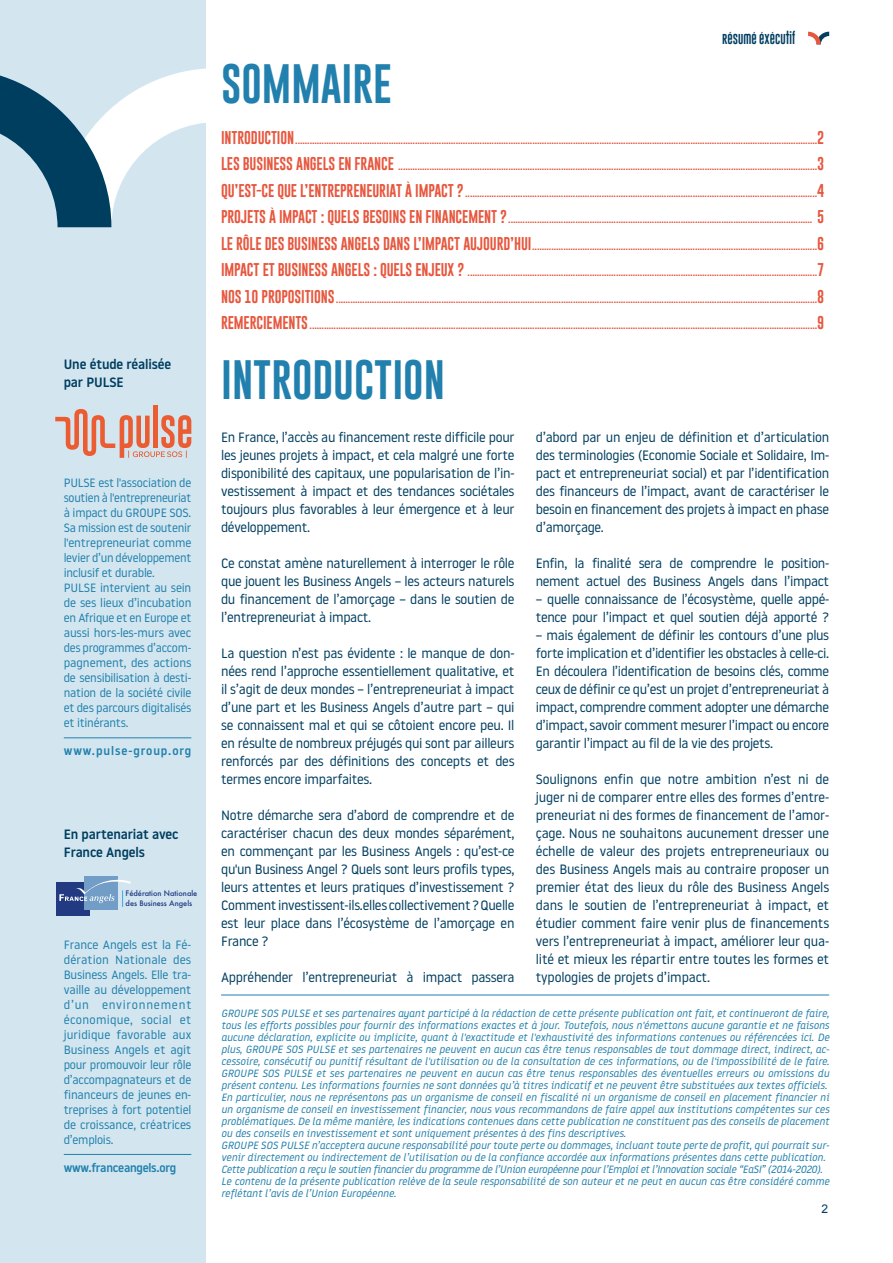
<style>
.page{position:relative;width:893px;height:1263px;background:#fff}
.page>*{position:absolute;margin:0;border:0;box-sizing:border-box;transform-origin:0 0}
.t1{font:40.5px "Gobold Uplow";color:#2180ad}
.t2{font:13.5px/18px "Noway";letter-spacing:-.02em;color:#003e60;text-align:justify}
.t3{font:500 13.5px/18px "Noway";letter-spacing:-.01em;color:#003e60}
.t4{font:12px/15px "Noway";letter-spacing:-.02em;color:#2180ad}
.t5{font:500 12px "Noway";letter-spacing:-.02em;color:#2180ad}
.t6{font:500 12px "Noway";letter-spacing:.08em;color:#2180ad}
.t7{font:12px "Arial";color:#003e60}
.t8{font:italic 10.5px/12px "Noway";color:#2180ad}
.t9{font:10.5px "Gobold Uplow";color:#003e60}
.t10{font:9px "Gobold Uplow";color:#e7573e}
.t11{font:500 7.35px/9.9px "Futura";color:#213a82}
.s1{font-size:13.5px}
</style>
<div class="page">
<div style="left:0;top:0;width:205px;height:1263px;background:#d3e6ef"></div>
<hr style="left:221px;top:995px;width:608px;height:1px;background:#2180ad">
<hr style="left:64px;top:737px;width:127px;height:1px;background:#2180ad">
<hr style="left:64px;top:1154px;width:127px;height:1px;background:#2180ad">
<div style="left:153px;top:405px;width:5px;height:42px;background:#eb5c32"></div>
<svg style="left:55px;top:409px;width:136px;height:49px"></svg>
<div style="left:56px;top:881px;width:33px;height:34px;background:#213a82"></div>
<div style="left:84px;top:876px;width:34px;height:34px;background:#719dc6"></div>
<svg style="left:59px;top:879px;width:72px;height:28px"></svg>
<svg style="left:0;top:68px;width:206px;height:159px"></svg>
<svg style="left:808px;top:32px;width:21px;height:12px"></svg>
<p class="t3" style="left:64px;top:355px;width:109px">Une étude réalisée par PULSE</p>
<p class="t4" style="left:64px;top:475px;width:129px">PULSE est l'association de soutien à l'entrepreneuriat à impact du GROUPE SOS.<br>Sa mission est de soutenir l'entrepreneuriat comme levier d’un développement inclusif et durable.<br>PULSE intervient au sein de ses lieux d’incubation en Afrique et en Europe et aussi hors-les-murs avec des programmes d’accom&shy;pagnement, des actions de sensibilisation à desti&shy;nation de la société civile et des parcours digitalisés et itinérants.</p>
<p class="t6" style="left:64px;top:743px;width:129px">www.pulse-group.org</p>
<p class="t3" style="left:64px;top:825px;width:116px">En partenariat avec<br>France Angels</p>
<p class="t11" style="left:126px;top:888px;width:73px">Fédération Nationale des Business Angels</p>
<p class="t4" style="left:64px;top:937px;width:129px;text-align:justify">France Angels est la Fé&shy;dération Nationale des Business Angels. Elle tra&shy;vaille au développement d’un environnement économique, social et juridique favorable aux Business Angels et agit pour promouvoir leur rôle d’accompagnateurs et de financeurs de jeunes en&shy;treprises à fort potentiel de croissance, créatrices d’emplois.</p>
<p class="t5" style="left:64px;top:1159px;width:114px">www.franceangels.org</p>
<p class="t9" style="left:722px;top:30px;width:75px">RÉSUMÉ ÉXÉCUTIF</p>
<h1 class="t1" style="left:221px;top:52px;width:172px">SOMMAIRE</h1>
<p class="t10" style="left:221px;top:132px;width:605px"><span class="s1">INTRODUCTION</span>..........................................................................................................................................................................................................................<span class="s1">2</span></p>
<p class="t10" style="left:221px;top:159px;width:605px"><span class="s1">LES BUSINESS ANGELS EN FRANCE</span> ...............................................................................................................................................................................<span class="s1">3</span></p>
<p class="t10" style="left:221px;top:185px;width:605px"><span class="s1">QU’EST-CE QUE L’ENTREPRENEURIAT À IMPACT ?</span> ...................................................................................................................................................<span class="s1">4</span></p>
<p class="t10" style="left:221px;top:212px;width:605px"><span class="s1">PROJETS À IMPACT : QUELS BESOINS EN FINANCEMENT ?</span>............................................................................................................................... <span class="s1">5</span></p>
<p class="t10" style="left:221px;top:238px;width:605px"><span class="s1">LE RÔLE DES BUSINESS ANGELS DANS L’IMPACT AUJOURD’HUI</span>.......................................................................................................................<span class="s1">6</span></p>
<p class="t10" style="left:221px;top:265px;width:605px"><span class="s1">IMPACT ET BUSINESS ANGELS : QUELS ENJEUX ?</span> ..................................................................................................................................................<span class="s1">7</span></p>
<p class="t10" style="left:221px;top:291px;width:604px"><span class="s1">NOS 10 PROPOSITIONS</span> .........................................................................................................................................................................................................<span class="s1">8</span></p>
<p class="t10" style="left:221px;top:318px;width:604px"><span class="s1">REMERCIEMENTS</span> ....................................................................................................................................................................................................................<span class="s1">9</span></p>
<h1 class="t1" style="left:221px;top:348px;width:225px">INTRODUCTION</h1>
<p class="t2" style="left:221px;top:428px;width:295px">En France, l’accès au financement reste difficile pour les jeunes projets à impact, et cela malgré une forte disponibilité des capitaux, une popularisation de l’in&shy;vestissement à impact et des tendances sociétales toujours plus favorables à leur émergence et à leur développement.</p>
<p class="t2" style="left:221px;top:554px;width:295px">Ce constat amène naturellement à interroger le rôle que jouent les Business Angels – les acteurs naturels du financement de l’amorçage – dans le soutien de l’entrepreneuriat à impact.</p>
<p class="t2" style="left:221px;top:643px;width:295px">La question n’est pas évidente : le manque de don&shy;nées rend l’approche essentiellement qualitative, et il s’agit de deux mondes – l’entrepreneuriat à impact d’une part et les Business Angels d’autre part – qui se connaissent mal et qui se côtoient encore peu. Il en résulte de nombreux préjugés qui sont par ailleurs renforcés par des définitions des concepts et des termes encore imparfaites.</p>
<p class="t2" style="left:221px;top:805px;width:295px">Notre démarche sera d’abord de comprendre et de caractériser chacun des deux mondes séparément, en commençant par les Business Angels : qu’est-ce qu'un Business Angel ? Quels sont leurs profils types, leurs attentes et leurs pratiques d’investissement ?<br>Comment investissent-ils.elles collectivement? Quelle est leur place dans l’écosystème de l’amorçage en France ?</p>
<p class="t2" style="left:221px;top:967px;width:295px">Appréhender l’entrepreneuriat à impact passera</p>
<p class="t2" style="left:536px;top:427px;width:295px">d’abord par un enjeu de définition et d’articulation des terminologies (Economie Sociale et Solidaire, Im&shy;pact et entrepreneuriat social) et par l’identification des financeurs de l’impact, avant de caractériser le besoin en financement des projets à impact en phase d’amorçage.</p>
<p class="t2" style="left:536px;top:553px;width:295px">Enfin, la finalité sera de comprendre le position&shy;nement actuel des Business Angels dans l’impact</p>
<p class="t2" style="left:536px;top:589px;width:295px">– quelle connaissance de l’écosystème, quelle appé&shy;tence pour l’impact et quel soutien déjà apporté ?</p>
<p class="t2" style="left:536px;top:625px;width:295px">– mais également de définir les contours d’une plus forte implication et d’identifier les obstacles à celle-ci.<br>En découlera l’identification de besoins clés, comme ceux de définir ce qu’est un projet d’entrepreneuriat à impact, comprendre comment adopter une démarche d’impact, savoir comment mesurer l’impact ou encore garantir l’impact au fil de la vie des projets.</p>
<p class="t2" style="left:536px;top:769px;width:295px">Soulignons enfin que notre ambition n’est ni de juger ni de comparer entre elles des formes d’entre&shy;preneuriat ni des formes de financement de l’amor&shy;çage. Nous ne souhaitons aucunement dresser une échelle de valeur des projets entrepreneuriaux ou des Business Angels mais au contraire proposer un premier état des lieux du rôle des Business Angels dans le soutien de l’entrepreneuriat à impact, et étudier comment faire venir plus de financements vers l’entrepreneuriat à impact, améliorer leur qua&shy;lité et mieux les répartir entre toutes les formes et typologies de projets d’impact.</p>
<p class="t8" style="left:221px;top:1006px;width:610px">GROUPE SOS PULSE et ses partenaires ayant participé à la rédaction de cette présente publication ont fait, et continueront de faire, tous les efforts possibles pour fournir des informations exactes et à jour. Toutefois, nous n'émettons aucune garantie et ne faisons aucune déclaration, explicite ou implicite, quant à l'exactitude et l'exhaustivité des informations contenues ou référencées ici. De plus, GROUPE SOS PULSE et ses partenaires ne peuvent en aucun cas être tenus responsables de tout dommage direct, indirect, ac&shy;cessoire, consécutif ou punitif résultant de l'utilisation ou de la consultation de ces informations, ou de l'impossibilité de le faire.<br>GROUPE SOS PULSE et ses partenaires ne peuvent en aucun cas être tenus responsables des éventuelles erreurs ou omissions du présent contenu. Les informations fournies ne sont données qu’à titres indicatif et ne peuvent être substituées aux textes officiels.<br>En particulier, nous ne représentons pas un organisme de conseil en fiscalité ni un organisme de conseil en placement financier ni un organisme de conseil en investissement financier, nous vous recommandons de faire appel aux institutions compétentes sur ces problématiques. De la même manière, les indications contenues dans cette publication ne constituent pas des conseils de placement ou des conseils en investissement et sont uniquement présentes à des fins descriptives.<br>GROUPE SOS PULSE n’acceptera aucune responsabilité pour toute perte ou dommages, incluant toute perte de profit, qui pourrait sur&shy;venir directement ou indirectement de l’utilisation ou de la confiance accordée aux informations présentes dans cette publication.<br>Cette publication a reçu le soutien financier du programme de l’Union européenne pour l’Emploi et l’Innovation sociale “EaSI” (2014-2020).<br>Le contenu de la présente publication relève de la seule responsabilité de son auteur et ne peut en aucun cas être considéré comme reflétant l’avis de l’Union Européenne.</p>
<p class="t7" style="left:821px;top:1201px;width:8px">2</p>
</div>
